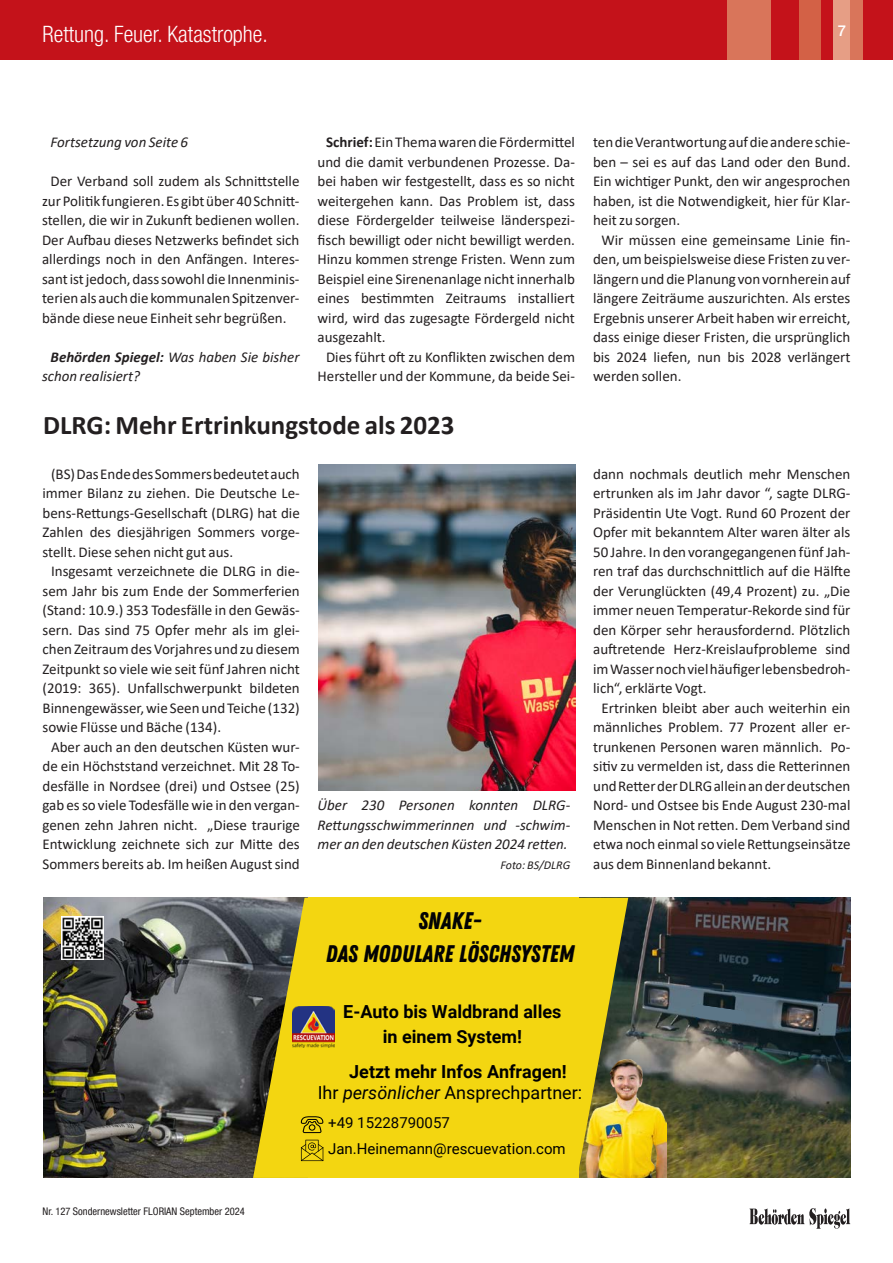
<style>
.page{position:relative;width:893px;height:1263px;background:#fff}
.page>*{position:absolute;margin:0;border:0;box-sizing:border-box;transform-origin:0 0}
.Head_newsletter{font:700 27px "Calibri";color:#231f20}
.t1{font:24px/32.7px "Zing Rust Base";color:#030304;text-align:center}
.t2{font:300 condensed 22.5px "Helvetica Neue LT Pro";color:#fff}
.t3{font:700 18px/21.1px "Roboto";color:#000}
.fliesstext_newsletter{font:15px/19.5px "Calibri";color:#231f20;text-align:justify}
.bildunterschrift{font:italic 15px/19.5px "Calibri";color:#231f20;text-align:justify}
.fliesstext_newsletter-2{font:italic 15px/19.5px "Calibri";color:#231f20}
.t4{font:15px/25.5px "Roboto";color:#000}
.t5{font:500 15px "Helvetica Neue LT Pro";color:#fff}
.bildunterschrift-2{font:italic 12px "Calibri";color:#231f20}
.t6{font:condensed 10.5px "Helvetica Neue LT Pro";color:#231f20}
.s1{font-weight:700}
.s2{font-weight:400}
.s3{font-weight:400;font-style:italic}
.s4{color:#030304}
</style>
<div class="page">
<div style="left:0;top:0;width:893px;height:60px;background:#c4121a"></div>
<div style="left:799px;top:0;width:21px;height:60px;background:#d36146"></div>
<div style="left:727px;top:0;width:43px;height:60px;background:#d9755a"></div>
<div style="left:833px;top:0;width:24px;height:60px;background:#e69e85"></div>
<div style="left:850px;top:0;width:13px;height:60px;background:#d9755a"></div>
<svg style="left:749px;top:1208px;width:101px;height:21px"></svg>
<div style="left:43px;top:898px;width:808px;height:280px;background:#f3d611"></div>
<img style="left:628px;top:898px;width:223px;height:280px">
<img style="left:43px;top:898px;width:210px;height:280px">
<svg style="left:253px;top:898px;width:70px;height:280px"></svg>
<svg style="left:579px;top:899px;width:49px;height:279px"></svg>
<img style="left:292px;top:1006px;width:42px;height:42px">
<img style="left:61px;top:917px;width:43px;height:42px">
<img style="left:583px;top:1053px;width:83px;height:125px">
<svg style="left:692px;top:1005px;width:54px;height:19px"></svg>
<img style="left:319px;top:464px;width:256px;height:327px">
<h3 class="t2" style="left:43px;top:20px;width:227px">Rettung. Feuer. Katastrophe.</h3>
<p class="t5" style="left:838px;top:22px;width:10px">7</p>
<p class="fliesstext_newsletter-2" style="left:51px;top:132px;width:139px">Fortsetzung von Seite 6</p>
<p class="fliesstext_newsletter" style="left:42px;top:171px;width:259px;text-indent:9px">Der Verband soll zudem als Schnittstelle zur Politik fungieren. Es gibt über 40 Schnitt&shy;stellen, die wir in Zukunft bedienen wollen.<br>Der Aufbau dieses Netzwerks befindet sich allerdings noch in den Anfängen. Interes&shy;sant ist jedoch, dass sowohl die Innenminis&shy;terien als auch die kommunalen Spitzenver&shy;bände diese neue Einheit sehr begrüßen.</p>
<p class="fliesstext_newsletter-2" style="left:42px;top:346px;width:259px;text-indent:9px"><span class="s1">Behörden Spiegel:</span> Was haben Sie bisher schon realisiert?</p>
<p class="fliesstext_newsletter" style="left:318px;top:132px;width:259px;text-indent:9px"><span class="s1">Schrief:</span> Ein Thema waren die Fördermittel und die damit verbundenen Prozesse. Da&shy;bei haben wir festgestellt, dass es so nicht weitergehen kann. Das Problem ist, dass diese Fördergelder teilweise länderspezi&shy;fisch bewilligt oder nicht bewilligt werden.<br>Hinzu kommen strenge Fristen. Wenn zum Beispiel eine Sirenenanlage nicht innerhalb eines bestimmten Zeitraums installiert wird, wird das zugesagte Fördergeld nicht ausgezahlt.</p>
<p class="fliesstext_newsletter" style="left:318px;top:346px;width:259px;text-align:center">Dies führt oft zu Konflikten zwischen dem<br>Hersteller und der Kommune, da beide Sei-</p>
<p class="Head_newsletter" style="left:43px;top:406px;width:413px">DLRG: Mehr Ertrinkungstode als 2023</p>
<p class="fliesstext_newsletter" style="left:43px;top:463px;width:259px;text-indent:9px">(BS) Das Ende des Sommers bedeutet auch immer Bilanz zu ziehen. Die Deutsche Le&shy;bens-Rettungs-Gesellschaft (DLRG) hat die Zahlen des diesjährigen Sommers vorge&shy;stellt. Diese sehen nicht gut aus.</p>
<p class="fliesstext_newsletter" style="left:43px;top:561px;width:259px;text-indent:9px">Insgesamt verzeichnete die DLRG in die&shy;sem Jahr bis zum Ende der Sommerferien (Stand: 10.9.) 353 Todesfälle in den Gewäs&shy;sern. Das sind 75 Opfer mehr als im glei&shy;chen Zeitraum des Vorjahres und zu diesem Zeitpunkt so viele wie seit fünf Jahren nicht (2019: 365). Unfallschwerpunkt bildeten Binnengewässer, wie Seen und Teiche (132) sowie Flüsse und Bäche (134).</p>
<p class="fliesstext_newsletter" style="left:43px;top:736px;width:259px;text-align:center">Aber auch an den deutschen Küsten wur&shy;de ein Höchststand verzeichnet. Mit 28 To&shy;desfälle in Nordsee (drei) und Ostsee (25) gab es so viele Todesfälle wie in den vergan&shy;genen zehn Jahren nicht. „Diese traurige Entwicklung zeichnete sich zur Mitte des Sommers bereits ab. Im heißen August sind</p>
<p class="bildunterschrift" style="left:318px;top:795px;width:254px">Über 230 Personen konnten DLRG-Rettungsschwimmerinnen und -schwim&shy;mer an den deutschen Küsten 2024 retten.</p>
<p class="bildunterschrift-2" style="left:501px;top:856px;width:71px">Foto: BS/DLRG</p>
<p class="t1" style="left:326px;top:904px;width:250px">SNAKE-<br>DAS MODULARE LÖSCHSYSTEM</p>
<p class="fliesstext_newsletter" style="left:593px;top:132px;width:259px">ten die Verantwortung auf die andere schie&shy;ben – sei es auf das Land oder den Bund.<br>Ein wichtiger Punkt, den wir angesprochen haben, ist die Notwendigkeit, hier für Klar&shy;heit zu sorgen.</p>
<p class="fliesstext_newsletter" style="left:593px;top:229px;width:259px;text-indent:9px">Wir müssen eine gemeinsame Linie fin&shy;den, um beispielsweise diese Fristen zu ver&shy;längern und die Planung von vornherein auf längere Zeiträume auszurichten. Als erstes Ergebnis unserer Arbeit haben wir erreicht, dass einige dieser Fristen, die ursprünglich bis 2024 liefen, nun bis 2028 verlängert werden sollen.</p>
<p class="fliesstext_newsletter" style="left:593px;top:463px;width:259px">dann nochmals deutlich mehr Menschen ertrunken als im Jahr davor “, sagte DLRG-Präsidentin Ute Vogt. Rund 60 Prozent der Opfer mit bekanntem Alter waren älter als 50 Jahre. In den vorangegangenen fünf Jah&shy;ren traf das durchschnittlich auf die Hälfte der Verunglückten (49,4 Prozent) zu. „Die immer neuen Temperatur-Rekorde sind für den Körper sehr herausfordernd. Plötzlich auftretende Herz-Kreislaufprobleme sind im Wasser noch viel häufiger lebensbedroh&shy;lich“, erklärte Vogt.</p>
<p class="fliesstext_newsletter" style="left:593px;top:697px;width:259px;text-indent:9px">Ertrinken bleibt aber auch weiterhin ein männliches Problem. 77 Prozent aller er&shy;trunkenen Personen waren männlich. Po&shy;sitiv zu vermelden ist, dass die Retterinnen und Retter der DLRG allein an der deutschen Nord- und Ostsee bis Ende August 230-mal Menschen in Not retten. Dem Verband sind etwa noch einmal so viele Rettungseinsätze aus dem Binnenland bekannt.</p>
<p class="t3" style="left:343px;top:998px;width:220px;line-height:24.8px;text-align:center">E-Auto bis Waldbrand alles in einem System!</p>
<p class="t3" style="left:318px;top:1060px;width:266px;text-indent:32px">Jetzt mehr Infos Anfragen!<br><span class="s2">Ihr</span> <span class="s3">persönlicher</span> <span class="s2">Ansprechpartner:</span></p>
<p class="t4" style="left:328px;top:1109px;width:239px"><span class="s4">+49 15228790057<br></span>Jan.Heinemann@rescuevation.com</p>
<p class="t6" style="left:43px;top:1205px;width:204px">Nr. 127 Sondernewsletter FLORIAN September 2024</p>
</div>
